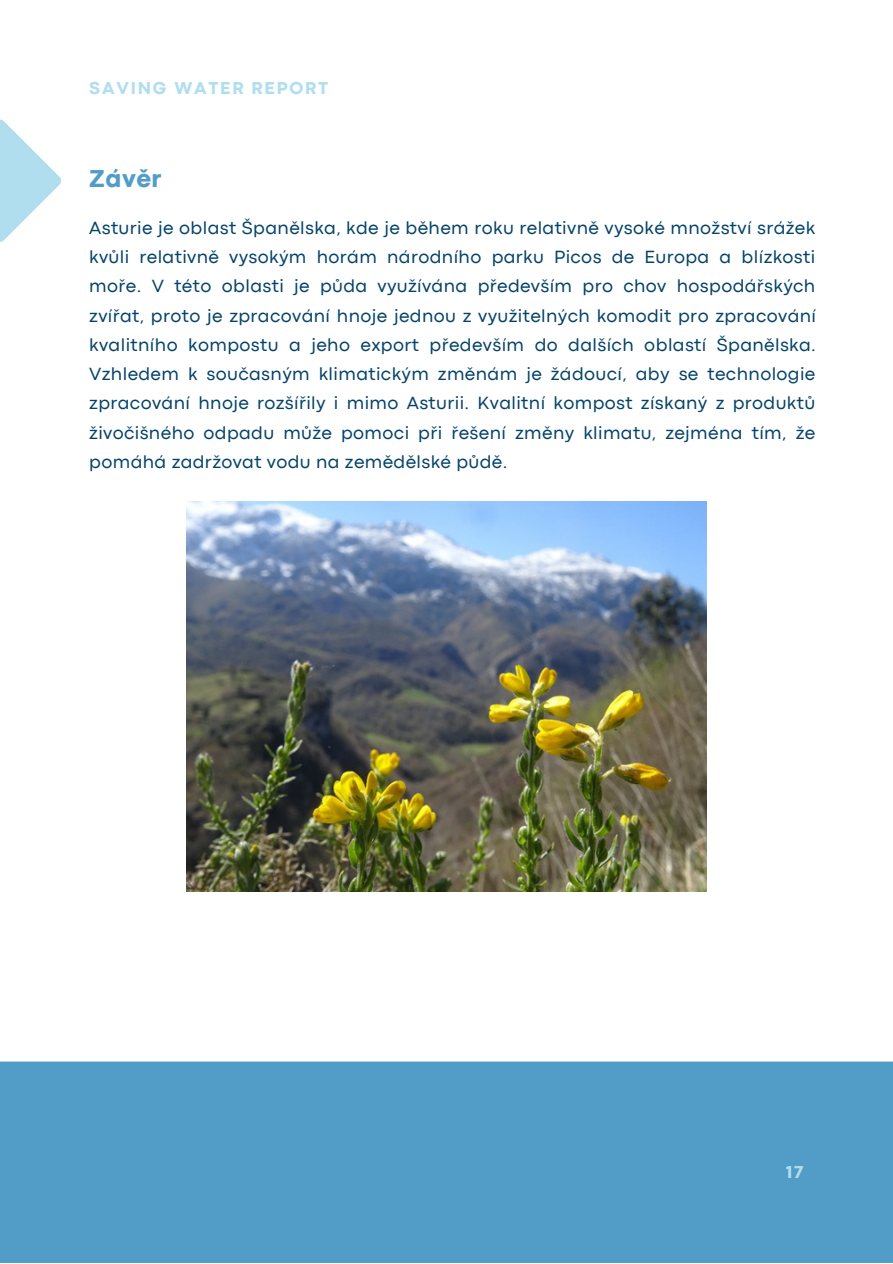
<style>
.page{position:relative;width:893px;height:1264px;background:#fff}
.page>*{position:absolute;margin:0;border:0;box-sizing:border-box;transform-origin:0 0}
.t1{font:800 25.5px "Codec Pro";letter-spacing:.02em;color:#529cc8}
.t2{font:18.45px/29.2px "Codec Pro";letter-spacing:.02em;color:#044369;text-align:justify}
.t3{font:800 18px "Codec Pro";letter-spacing:.1em;color:#b1deef}
</style>
<div class="page">
<div style="left:0;top:0;width:892px;height:1262px;background:#529cc8"></div>
<div style="left:0;top:0;width:892px;height:1061px;background:#fff"></div>
<svg style="left:0;top:117px;width:64px;height:127px;background:#d7eef6"></svg>
<img style="left:186px;top:501px;width:520px;height:390px">
<p class="t3" style="left:89px;top:81px;width:240px">SAVING WATER REPORT</p>
<h1 class="t1" style="left:89px;top:169px;width:74px">Závěr</h1>
<p class="t2" style="left:89px;top:214px;width:728px">Asturie je oblast Španělska, kde je během roku relativně vysoké množství srážek kvůli relativně vysokým horám národního parku Picos de Europa a blízkosti moře. V této oblasti je půda využívána především pro chov hospodářských zvířat, proto je zpracování hnoje jednou z využitelných komodit pro zpracování kvalitního kompostu a jeho export především do dalších oblastí Španělska.<br>Vzhledem k současným klimatickým změnám je žádoucí, aby se technologie zpracování hnoje rozšířily i mimo Asturii. Kvalitní kompost získaný z produktů živočišného odpadu může pomoci při řešení změny klimatu, zejména tím, že pomáhá zadržovat vodu na zemědělské půdě.</p>
<p class="t3" style="left:786px;top:1165px;width:19px">17</p>
</div>
